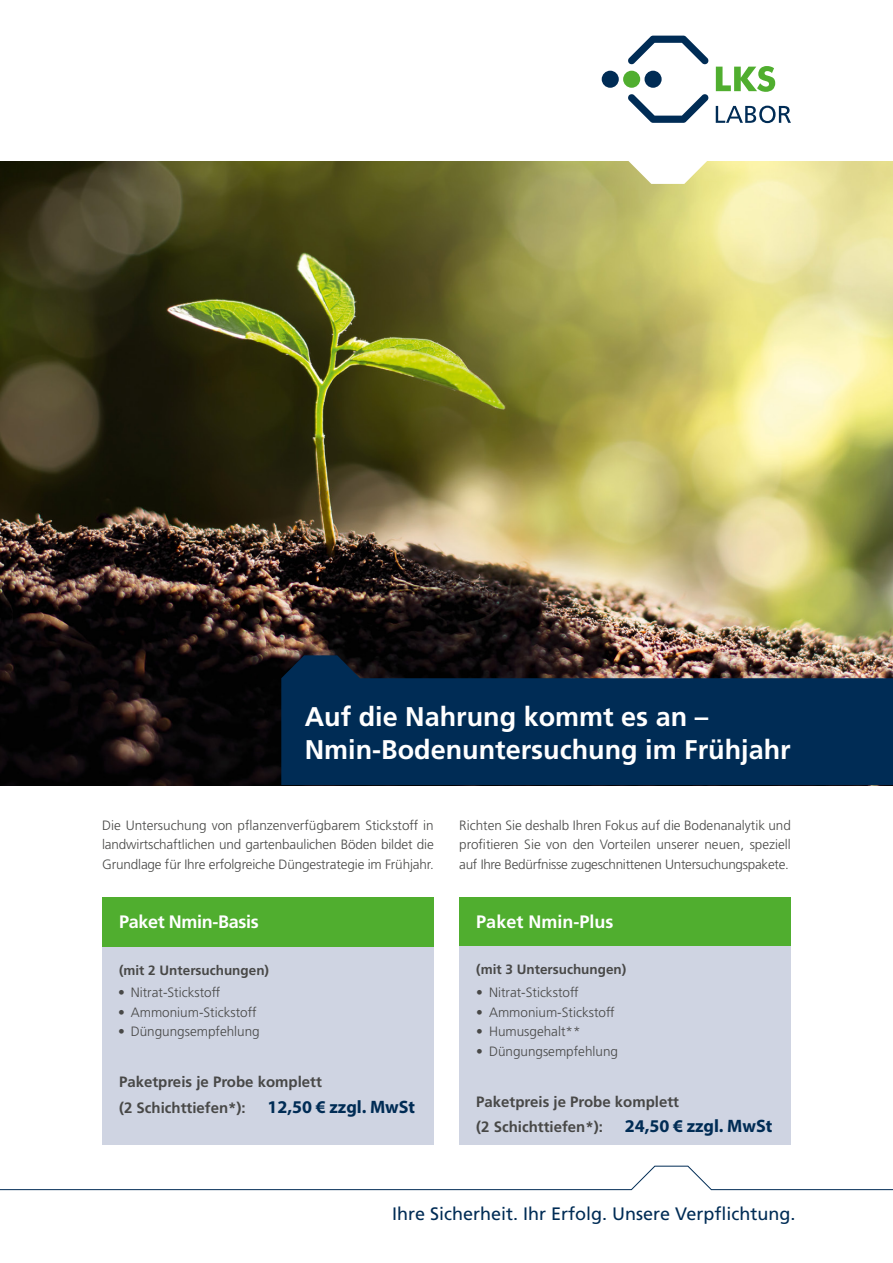
<style>
.page{position:relative;width:893px;height:1263px;background:#fff}
.page>*{position:absolute;margin:0;border:0;box-sizing:border-box;transform-origin:0 0}
.Headline_18pt_weiß{font:700 27px "Frutiger";color:#fff}
.t1{font:18px "Frutiger";color:#002c55}
.Subheadline__12pt_bl{font:700 18px "Frutiger";letter-spacing:-.02em;color:#fff}
.Subheadline__12pt_bl-2{font:700 18px "Frutiger";color:#fff}
.Preiszeile_fett{font:700 15px/25.2px "Frutiger";color:#484847}
.Mengentext{font:300 13.5px/19.5px "Frutiger";color:#484847;text-align:justify}
.Mengentext_bold{font:700 13.5px "Frutiger";color:#484847}
.s1{font-family:"Myriad Pro";font-size:18px;color:#002c55}
</style>
<div class="page">
<img style="left:0;top:162px;width:893px;height:623px">
<svg style="left:281px;top:655px;width:612px;height:130px;background:#0d2f50"></svg>
<div style="left:623px;top:71px;width:17px;height:17px;background:#50ae2f;border-radius:50%"></div>
<div style="left:644px;top:71px;width:18px;height:17px;background:#002c55;border-radius:50%"></div>
<svg style="left:628px;top:36px;width:81px;height:29px"></svg>
<div style="left:602px;top:71px;width:17px;height:17px;background:#002c55;border-radius:50%"></div>
<svg style="left:716px;top:66px;width:59px;height:26px"></svg>
<svg style="left:716px;top:106px;width:75px;height:17px"></svg>
<svg style="left:628px;top:94px;width:81px;height:29px"></svg>
<svg style="left:628px;top:161px;width:80px;height:23px"></svg>
<svg style="left:0;top:1165px;width:893px;height:25px"></svg>
<div style="left:102px;top:897px;width:332px;height:51px;background:#50ae2f"></div>
<div style="left:102px;top:947px;width:332px;height:198px;background:#cfd4e2"></div>
<div style="left:459px;top:897px;width:332px;height:49px;background:#50ae2f"></div>
<div style="left:459px;top:946px;width:332px;height:199px;background:#cfd4e2"></div>
<p class="Headline_18pt_weiß" style="left:305px;top:701px;width:405px">Auf die Nahrung kommt es an –</p>
<p class="Headline_18pt_weiß" style="left:305px;top:733px;width:487px">Nmin-Bodenuntersuchung im Frühjahr</p>
<p class="Mengentext" style="left:102px;top:815px;width:333px">Die Untersuchung von pflanzenverfügbarem Stickstoff in landwirtschaftlichen und gartenbaulichen Böden bildet die Grundlage für Ihre erfolgreiche Düngestrategie im Frühjahr.</p>
<p class="Mengentext" style="left:459px;top:815px;width:333px">Richten Sie deshalb Ihren Fokus auf die Bodenanalytik und profitieren Sie von den Vorteilen unserer neuen, speziell auf Ihre Bedürfnisse zugeschnittenen Untersuchungspakete.</p>
<p class="Subheadline__12pt_bl" style="left:119px;top:911px;width:141px">Paket Nmin-Basis</p>
<p class="Mengentext_bold" style="left:119px;top:962px;width:151px">(mit 2 Untersuchungen)</p>
<p class="Mengentext" style="left:118px;top:983px;width:104px">• Nitrat-Stickstoff</p>
<p class="Mengentext" style="left:118px;top:1002px;width:140px">• Ammonium-Stickstoff</p>
<p class="Mengentext" style="left:118px;top:1022px;width:143px">• Düngungsempfehlung</p>
<p class="Preiszeile_fett" style="left:119px;top:1069px;width:298px">Paketpreis je Probe komplett<br>(2 Schichttiefen*): <span class="s1">12,50 € zzgl. MwSt</span></p>
<p class="Subheadline__12pt_bl-2" style="left:476px;top:911px;width:139px">Paket Nmin-Plus</p>
<p class="Mengentext_bold" style="left:476px;top:961px;width:151px">(mit 3 Untersuchungen)</p>
<p class="Mengentext" style="left:476px;top:983px;width:104px">• Nitrat-Stickstoff</p>
<p class="Mengentext" style="left:476px;top:1002px;width:140px">• Ammonium-Stickstoff</p>
<p class="Mengentext" style="left:476px;top:1022px;width:106px">• Humusgehalt**</p>
<p class="Mengentext" style="left:476px;top:1041px;width:143px">• Düngungsempfehlung</p>
<p class="Preiszeile_fett" style="left:476px;top:1089px;width:204px">Paketpreis je Probe komplett</p>
<p class="Preiszeile_fett" style="left:476px;top:1114px;width:298px">(2 Schichttiefen*): <span class="s1">24,50 € zzgl. MwSt</span></p>
<p class="t1" style="left:392px;top:1203px;width:405px">Ihre Sicherheit. Ihr Erfolg. Unsere Verpflichtung.</p>
</div>
